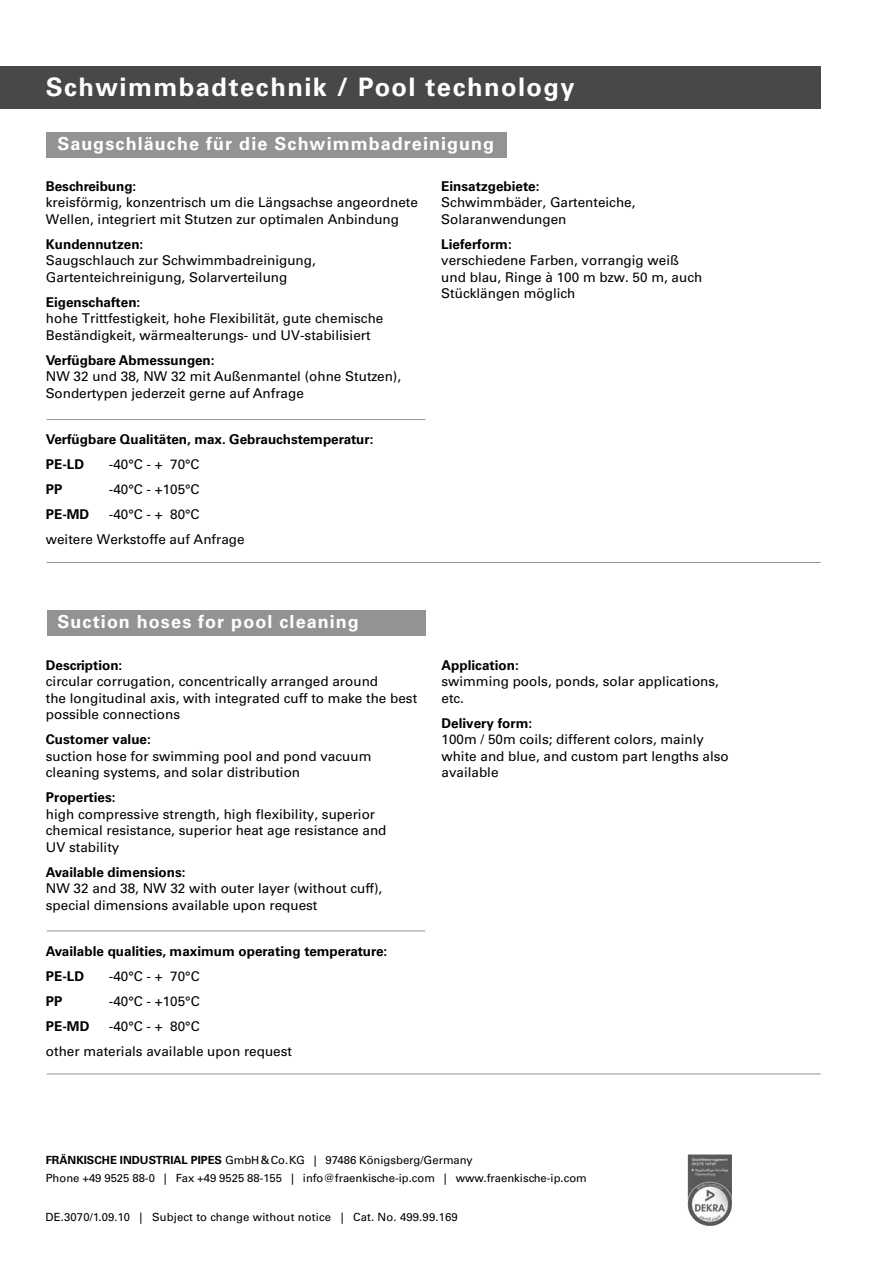
<style>
.page{position:relative;width:893px;height:1263px;background:#fff}
.page>*{position:absolute;margin:0;border:0;box-sizing:border-box;transform-origin:0 0}
.t1{font:700 25.5px "Univers";letter-spacing:.055em;color:#fff}
.t2{font:700 18px "Univers";letter-spacing:.055em;color:#fff}
.t3{font:13.5px/16.5px "Univers";color:#000}
.t4{font:700 13.5px/25px "Univers";color:#000}
.t5{font:11.25px/18px "Univers";color:#000}
.t6{font:700 11.25px "Univers";color:#000}
</style>
<div class="page">
<div style="left:0;top:66px;width:821px;height:42px;background:#484849"></div>
<div style="left:47px;top:132px;width:460px;height:25px;background:#919394"></div>
<div style="left:47px;top:610px;width:378px;height:26px;background:#919394"></div>
<img style="left:687px;top:1154px;width:45px;height:72px">
<hr style="left:47px;top:419px;width:378px;height:1px;background:#919394">
<hr style="left:47px;top:562px;width:774px;height:1px;background:#919394">
<hr style="left:47px;top:930px;width:378px;height:1px;background:#919394">
<hr style="left:47px;top:1073px;width:774px;height:1px;background:#919394">
<h1 class="t1" style="left:46px;top:72px;width:530px">Schwimmbadtechnik / Pool technology</h1>
<h2 class="t2" style="left:57px;top:133px;width:438px">Saugschläuche für die Schwimmbadreinigung</h2>
<p class="t4" style="left:46px;top:174px;width:92px">Beschreibung:</p>
<p class="t3" style="left:46px;top:194px;width:374px">kreisförmig, konzentrisch um die Längsachse angeordnete<br>Wellen, integriert mit Stutzen zur optimalen Anbindung</p>
<p class="t4" style="left:46px;top:232px;width:99px">Kundennutzen:</p>
<p class="t3" style="left:46px;top:252px;width:272px">Saugschlauch zur Schwimmbadreinigung,<br>Gartenteichreinigung, Solarverteilung</p>
<p class="t4" style="left:46px;top:290px;width:96px">Eigenschaften:</p>
<p class="t3" style="left:46px;top:310px;width:339px">hohe Trittfestigkeit, hohe Flexibilität, gute chemische<br>Beständigkeit, wärmealterungs- und UV-stabilisiert</p>
<p class="t4" style="left:46px;top:348px;width:170px">Verfügbare Abmessungen:</p>
<p class="t3" style="left:46px;top:368px;width:357px">NW 32 und 38, NW 32 mit Außenmantel (ohne Stutzen),<br>Sondertypen jederzeit gerne auf Anfrage</p>
<p class="t4" style="left:46px;top:427px;width:329px">Verfügbare Qualitäten, max. Gebrauchstemperatur:<br>PE-LD</p>
<p class="t3" style="left:109px;top:456px;width:92px">-40°C - + 70°C</p>
<p class="t4" style="left:46px;top:477px;width:18px">PP</p>
<p class="t3" style="left:109px;top:481px;width:92px">-40°C - +105°C</p>
<p class="t4" style="left:46px;top:502px;width:45px">PE-MD</p>
<p class="t3" style="left:46px;top:502px;width:200px;line-height:25px;text-indent:63px">-40°C - + 80°C weitere Werkstoffe auf Anfrage</p>
<p class="t4" style="left:441px;top:174px;width:100px">Einsatzgebiete:</p>
<p class="t3" style="left:441px;top:194px;width:196px">Schwimmbäder, Gartenteiche,<br>Solaranwendungen</p>
<p class="t4" style="left:441px;top:232px;width:72px">Lieferform:</p>
<p class="t3" style="left:441px;top:252px;width:263px">verschiedene Farben, vorrangig weiß und blau, Ringe à 100 m bzw. 50 m, auch<br>Stücklängen möglich</p>
<h2 class="t2" style="left:57px;top:611px;width:303px">Suction hoses for pool cleaning</h2>
<p class="t4" style="left:46px;top:652px;width:78px">Description:</p>
<p class="t3" style="left:46px;top:673px;width:373px">circular corrugation, concentrically arranged around<br>the longitudinal axis, with integrated cuff to make the best possible connections</p>
<p class="t4" style="left:46px;top:727px;width:107px">Customer value:</p>
<p class="t3" style="left:46px;top:748px;width:327px">suction hose for swimming pool and pond vacuum cleaning systems, and solar distribution</p>
<p class="t4" style="left:46px;top:785px;width:71px">Properties:</p>
<p class="t3" style="left:46px;top:806px;width:342px">high compressive strength, high flexibility, superior chemical resistance, superior heat age resistance and<br>UV stability</p>
<p class="t4" style="left:46px;top:859px;width:141px">Available dimensions:</p>
<p class="t3" style="left:46px;top:880px;width:338px">NW 32 and 38, NW 32 with outer layer (without cuff), special dimensions available upon request</p>
<p class="t4" style="left:46px;top:938px;width:343px">Available qualities, maximum operating temperature:<br>PE-LD</p>
<p class="t3" style="left:109px;top:968px;width:92px">-40°C - + 70°C</p>
<p class="t4" style="left:46px;top:988px;width:18px">PP</p>
<p class="t3" style="left:109px;top:993px;width:92px">-40°C - +105°C</p>
<p class="t4" style="left:46px;top:1013px;width:45px">PE-MD</p>
<p class="t3" style="left:46px;top:1013px;width:248px;line-height:25px;text-indent:63px">-40°C - + 80°C<br>other materials available upon request</p>
<p class="t4" style="left:441px;top:652px;width:79px">Application:</p>
<p class="t3" style="left:441px;top:673px;width:279px">swimming pools, ponds, solar applications, etc.</p>
<p class="t4" style="left:441px;top:710px;width:92px">Delivery form:</p>
<p class="t3" style="left:441px;top:731px;width:289px">100m / 50m coils; different colors, mainly white and blue, and custom part lengths also available</p>
<p class="t6" style="left:46px;top:1153px;width:46px">Frän kische</p>
<p class="t6" style="left:120px;top:1153px;width:8px">industrial</p>
<p class="t6" style="left:191px;top:1153px;width:8px">pipes</p>
<p class="t5" style="left:46px;top:1151px;width:543px;text-indent:179px">GmbH&amp;Co.KG | 97486 Königsberg/Germany<br>Phone +49 9525 88-0 | Fax +49 9525 88-155 | info@fraenkische-ip.com | www.fraenkische-ip.com</p>
<p class="t5" style="left:45px;top:1208px;width:414px">DE.3070/1.09.10 | Subject to change without notice | Cat. No. 499.99.169</p>
</div>
